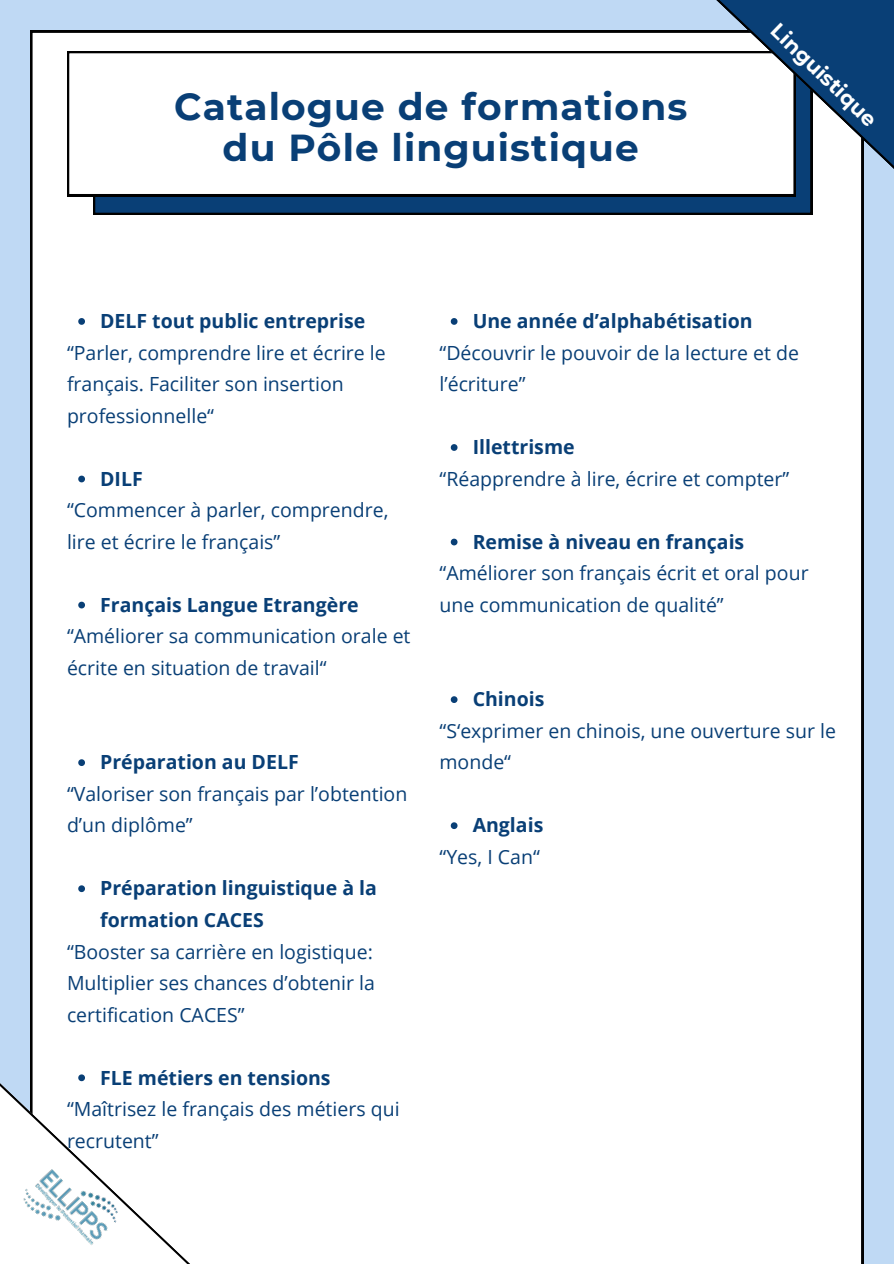
<style>
.page{position:relative;width:894px;height:1264px;background:#fff}
.page>*{position:absolute;margin:0;border:0;box-sizing:border-box;transform-origin:0 0}
.t1{font:700 37.5px/40.5px "Montserrat";letter-spacing:.03em;color:#093f76;text-align:center}
.t2{font:700 21px "Montserrat";color:#fff}
.t3{font:19.5px/31.5px "Open Sans";color:#093f76}
.t4{font:700 19.5px/31.5px "Open Sans";color:#093f76}
</style>
<div class="page">
<div style="left:0;top:0;width:893px;height:1263px;background:#bfd9f4"></div>
<div style="left:30px;top:31px;width:833px;height:1232px;background:#fff"></div>
<svg style="left:93px;top:170px;width:719px;height:45px;background:#073361"></svg>
<div style="left:67px;top:51px;width:728px;height:145px;background:#fff"></div>
<svg style="left:698px;top:0;width:195px;height:170px;background:#7d98b3"></svg>
<svg style="left:78px;top:318px;width:7px;height:7px"></svg>
<svg style="left:78px;top:475px;width:7px;height:7px"></svg>
<svg style="left:78px;top:601px;width:7px;height:7px"></svg>
<svg style="left:78px;top:759px;width:7px;height:7px"></svg>
<svg style="left:78px;top:885px;width:7px;height:7px"></svg>
<svg style="left:450px;top:318px;width:7px;height:7px"></svg>
<svg style="left:450px;top:444px;width:7px;height:7px"></svg>
<svg style="left:450px;top:538px;width:7px;height:7px"></svg>
<svg style="left:450px;top:696px;width:7px;height:7px"></svg>
<svg style="left:450px;top:822px;width:7px;height:7px"></svg>
<svg style="left:0;top:1074px;width:200px;height:189px;background:#f7f8f9"></svg>
<img style="left:0;top:1130px;width:147px;height:133px">
<h2 class="t1" style="left:174px;top:87px;width:514px">Catalogue de formations du Pôle linguistique</h2>
<h1 class="t2" style="left:783px;top:18px;width:139px;rotate:44deg">Linguistique</h1>
<p class="t4" style="left:100px;top:305px;width:266px">DELF tout public entreprise</p>
<p class="t3" style="left:67px;top:336px;width:320px">“Parler, comprendre lire et écrire le français. Faciliter son insertion professionnelle“</p>
<p class="t4" style="left:100px;top:462px;width:44px">DILF</p>
<p class="t3" style="left:67px;top:494px;width:323px">“Commencer à parler, comprendre, lire et écrire le français”</p>
<p class="t4" style="left:100px;top:588px;width:260px">Français Langue Etrangère</p>
<p class="t3" style="left:67px;top:620px;width:345px">“Améliorer sa communication orale et écrite en situation de travail“</p>
<p class="t4" style="left:100px;top:746px;width:200px">Préparation au DELF</p>
<p class="t3" style="left:67px;top:777px;width:342px">“Valoriser son français par l’obtention d’un diplôme”</p>
<p class="t4" style="left:100px;top:872px;width:278px">Préparation linguistique à la formation CACES</p>
<p class="t3" style="left:67px;top:935px;width:309px;text-align:justify">“Booster sa carrière en logistique:<br>Multiplier ses chances d’obtenir la certification CACES”</p>
<p class="t4" style="left:100px;top:1061px;width:232px">FLE métiers en tensions</p>
<p class="t3" style="left:67px;top:1092px;width:334px">“Maîtrisez le français des métiers qui recrutent”</p>
<p class="t4" style="left:472px;top:305px;width:281px">Une année d’alphabétisation</p>
<p class="t3" style="left:439px;top:336px;width:361px">“Découvrir le pouvoir de la lecture et de l’écriture”</p>
<p class="t4" style="left:472px;top:431px;width:103px">Illettrisme</p>
<p class="t3" style="left:439px;top:462px;width:351px">“Réapprendre à lire, écrire et compter”</p>
<p class="t4" style="left:472px;top:525px;width:273px">Remise à niveau en français</p>
<p class="t3" style="left:439px;top:557px;width:370px">“Améliorer son français écrit et oral pour une communication de qualité”</p>
<p class="t4" style="left:472px;top:683px;width:73px">Chinois</p>
<p class="t3" style="left:439px;top:714px;width:398px">“S‘exprimer en chinois, une ouverture sur le monde“</p>
<p class="t4" style="left:472px;top:809px;width:72px">Anglais</p>
<p class="t3" style="left:439px;top:840px;width:102px">“Yes, I Can“</p>
</div>
